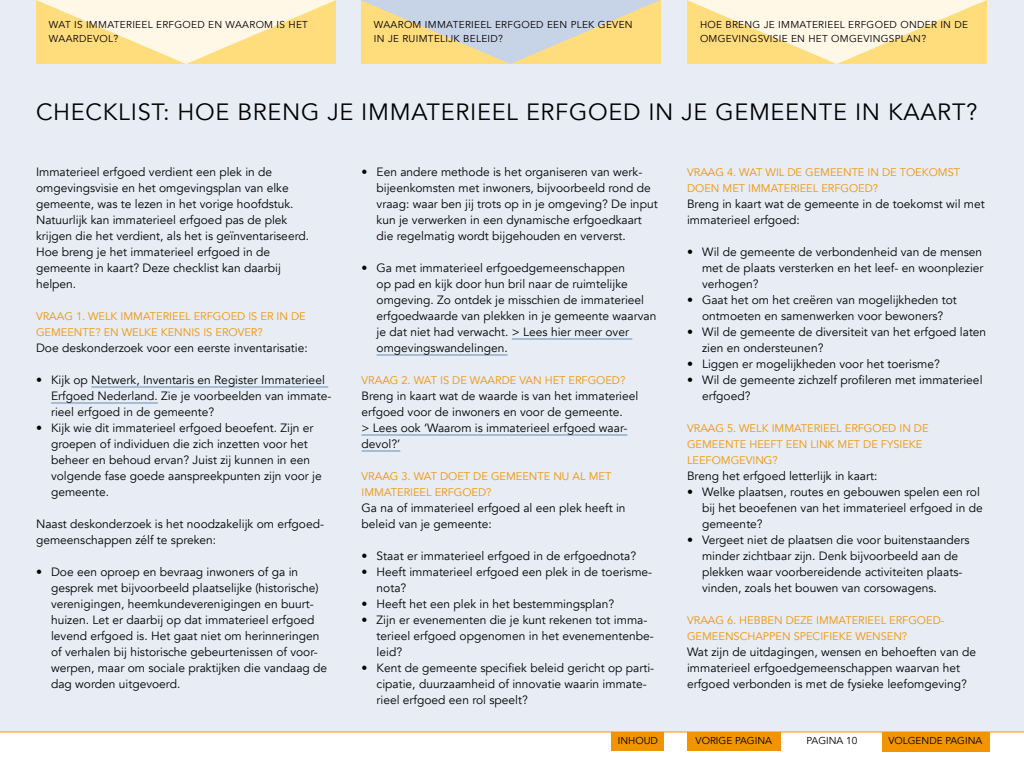
<style>
.page{position:relative;width:1024px;height:768px;background:#fff}
.page>*{position:absolute;margin:0;border:0;box-sizing:border-box;transform-origin:0 0}
.kop{font:500 23.5px "Avenir";letter-spacing:.03em;color:#000}
.plat_-15{font:12px/16px "Avenir";color:#000}
.plat{font:12px/16px "Avenir";color:#000}
.lead{font:900 12px/16px "Avenir";color:#000}
.tk_kap_vet{font:900 11px/16px "Avenir";color:#f29400}
.t1{font:500 10px/14px "Avenir";letter-spacing:.03em;color:#000}
.t2{font:900 10px/14px "Avenir";letter-spacing:.03em;color:#000}
.t3{font:500 10px "Avenir";color:#000}
</style>
<div class="page">
<div style="left:0;top:0;width:1024px;height:732px;background:#e7ecf5"></div>
<hr style="left:0;top:732px;width:1024px;height:1px;background:#f29400">
<hr style="left:91px;top:387px;width:237px;height:1px;background:#6190b9">
<hr style="left:51px;top:403px;width:107px;height:1px;background:#6190b9">
<hr style="left:512px;top:339px;width:120px;height:1px;background:#6190b9">
<hr style="left:377px;top:355px;width:131px;height:1px;background:#6190b9">
<hr style="left:362px;top:435px;width:265px;height:1px;background:#6190b9">
<hr style="left:362px;top:451px;width:38px;height:1px;background:#6190b9">
<div style="left:687px;top:732px;width:93px;height:19px;background:#f29400"></div>
<div style="left:882px;top:732px;width:108px;height:19px;background:#f29400"></div>
<div style="left:611px;top:732px;width:53px;height:19px;background:#f29400"></div>
<svg style="left:36px;top:0;width:300px;height:64px;background:#ffe9b1"></svg>
<svg style="left:361px;top:0;width:299px;height:64px;background:#e2d7b1"></svg>
<svg style="left:687px;top:0;width:300px;height:64px;background:#ffe9b1"></svg>
<p class="t1" style="left:49px;top:18px;width:260px">WAT IS IMMATERIEEL ERFGOED EN WAAROM IS HET<br>WAARDEVOL?</p>
<p class="t2" style="left:374px;top:18px;width:260px">WAAROM IMMATERIEEL ERFGOED EEN PLEK GEVEN<br>IN JE RUIMTELIJK BELEID?</p>
<p class="t1" style="left:700px;top:18px;width:270px">HOE BRENG JE IMMATERIEEL ERFGOED ONDER IN DE<br>OMGEVINGSVISIE EN HET OMGEVINGSPLAN?</p>
<p class="kop" style="left:36px;top:98px;width:943px">CHECKLIST: HOE BRENG JE IMMATERIEEL ERFGOED IN JE GEMEENTE IN KAART?</p>
<p class="lead" style="left:36px;top:164px;width:275px">Immaterieel erfgoed verdient een plek in de omgevingsvisie en het omgevingsplan van elke gemeente, was te lezen in het vorige hoofdstuk.<br>Natuurlijk kan immaterieel erfgoed pas de plek krijgen die het verdient, als het is geïnventariseerd.<br>Hoe breng je het immaterieel erfgoed in de gemeente in kaart? Deze checklist kan daarbij helpen.</p>
<p class="tk_kap_vet" style="left:36px;top:308px;width:271px">VRAAG 1. WELK IMMATERIEEL ERFGOED IS ER IN DE</p>
<p class="tk_kap_vet" style="left:36px;top:324px;width:228px">GEMEENTE? EN WELKE KENNIS IS EROVER?</p>
<p class="plat" style="left:36px;top:340px;width:273px">Doe deskonderzoek voor een eerste inventarisatie:</p>
<p class="plat_-15" style="left:51px;top:372px;width:282px;text-indent:-15px">• Kijk op Netwerk, Inventaris en Register Immaterieel<br>Erfgoed Nederland. Zie je voorbeelden van immate&shy;rieel erfgoed in de gemeente?</p>
<p class="plat_-15" style="left:51px;top:420px;width:272px;text-indent:-15px">• Kijk wie dit immaterieel erfgoed beoefent. Zijn er groepen of individuen die zich inzetten voor het beheer en behoud ervan? Juist zij kunnen in een volgende fase goede aanspreekpunten zijn voor je gemeente.</p>
<p class="plat" style="left:36px;top:516px;width:290px">Naast deskonderzoek is het noodzakelijk om erfgoed&shy;gemeenschappen zélf te spreken:</p>
<p class="plat_-15" style="left:51px;top:564px;width:278px;text-indent:-15px">• Doe een oproep en bevraag inwoners of ga in gesprek met bijvoorbeeld plaatselijke (historische) verenigingen, heemkundeverenigingen en buurt&shy;huizen. Let er daarbij op dat immaterieel erfgoed levend erfgoed is. Het gaat niet om herinneringen of verhalen bij historische gebeurtenissen of voor&shy;werpen, maar om sociale praktijken die vandaag de dag worden uitgevoerd.</p>
<p class="plat_-15" style="left:377px;top:164px;width:283px;text-indent:-15px">• Een andere methode is het organiseren van werk&shy;bijeenkomsten met inwoners, bijvoorbeeld rond de vraag: waar ben jij trots op in je omgeving? De input kun je verwerken in een dynamische erfgoedkaart die regelmatig wordt bijgehouden en ververst.</p>
<p class="plat_-15" style="left:377px;top:260px;width:281px;text-indent:-15px">• Ga met immaterieel erfgoedgemeenschappen<br>op pad en kijk door hun bril naar de ruimtelijke omgeving. Zo ontdek je misschien de immaterieel erfgoedwaarde van plekken in je gemeente waarvan je dat niet had verwacht. &gt; Lees hier meer over omgevingswandelingen.</p>
<p class="tk_kap_vet" style="left:362px;top:372px;width:265px">VRAAG 2. WAT IS DE WAARDE VAN HET ERFGOED?</p>
<p class="plat" style="left:362px;top:388px;width:278px">Breng in kaart wat de waarde is van het immaterieel erfgoed voor de inwoners en voor de gemeente.</p>
<p class="plat" style="left:362px;top:420px;width:267px">&gt; Lees ook ‘Waarom is immaterieel erfgoed waar&shy;devol?’</p>
<p class="tk_kap_vet" style="left:362px;top:468px;width:251px">VRAAG 3. WAT DOET DE GEMEENTE NU AL MET</p>
<p class="tk_kap_vet" style="left:362px;top:484px;width:132px">IMMATERIEEL ERFGOED?</p>
<p class="plat" style="left:362px;top:500px;width:266px">Ga na of immaterieel erfgoed al een plek heeft in beleid van je gemeente:</p>
<p class="plat_-15" style="left:362px;top:548px;width:276px">• Staat er immaterieel erfgoed in de erfgoednota?</p>
<p class="plat_-15" style="left:377px;top:564px;width:277px;text-indent:-15px">• Heeft immaterieel erfgoed een plek in de toerisme&shy;nota?</p>
<p class="plat_-15" style="left:362px;top:596px;width:254px">• Heeft het een plek in het bestemmingsplan?</p>
<p class="plat_-15" style="left:377px;top:612px;width:279px;text-indent:-15px">• Zijn er evenementen die je kunt rekenen tot imma&shy;terieel erfgoed opgenomen in het evenementenbe&shy;leid?</p>
<p class="plat_-15" style="left:377px;top:660px;width:279px;text-indent:-15px">• Kent de gemeente specifiek beleid gericht op parti&shy;cipatie, duurzaamheid of innovatie waarin immate&shy;rieel erfgoed een rol speelt?</p>
<p class="tk_kap_vet" style="left:687px;top:164px;width:275px">VRAAG 4. WAT WIL DE GEMEENTE IN DE TOEKOMST<br>DOEN MET IMMATERIEEL ERFGOED?</p>
<p class="plat" style="left:687px;top:196px;width:299px">Breng in kaart wat de gemeente in de toekomst wil met immaterieel erfgoed:</p>
<p class="plat_-15" style="left:702px;top:244px;width:283px;text-align:justify;text-indent:-15px">• Wil de gemeente de verbondenheid van de mensen met de plaats versterken en het leef- en woonplezier verhogen?</p>
<p class="plat_-15" style="left:687px;top:292px;width:271px;text-align:center">• Gaat het om het creëren van mogelijkheden tot ontmoeten en samenwerken voor bewoners?</p>
<p class="plat_-15" style="left:702px;top:324px;width:286px;text-indent:-15px">• Wil de gemeente de diversiteit van het erfgoed laten zien en ondersteunen?</p>
<p class="plat_-15" style="left:687px;top:356px;width:254px">• Liggen er mogelijkheden voor het toerisme?</p>
<p class="plat_-15" style="left:702px;top:372px;width:282px;text-indent:-15px">• Wil de gemeente zichzelf profileren met immaterieel erfgoed?</p>
<p class="tk_kap_vet" style="left:687px;top:420px;width:243px">VRAAG 5. WELK IMMATERIEEL ERFGOED IN DE</p>
<p class="tk_kap_vet" style="left:687px;top:436px;width:237px">GEMEENTE HEEFT EEN LINK MET DE FYSIEKE</p>
<p class="tk_kap_vet" style="left:687px;top:452px;width:92px">LEEFOMGEVING?</p>
<p class="plat" style="left:687px;top:468px;width:192px">Breng het erfgoed letterlijk in kaart:</p>
<p class="plat_-15" style="left:702px;top:484px;width:282px;text-indent:-15px">• Welke plaatsen, routes en gebouwen spelen een rol bij het beoefenen van het immaterieel erfgoed in de gemeente?</p>
<p class="plat_-15" style="left:702px;top:532px;width:269px;text-indent:-15px">• Vergeet niet de plaatsen die voor buitenstaanders minder zichtbaar zijn. Denk bijvoorbeeld aan de plekken waar voorbereidende activiteiten plaats&shy;vinden, zoals het bouwen van corsowagens.</p>
<p class="tk_kap_vet" style="left:687px;top:612px;width:259px">VRAAG 6. HEBBEN DEZE IMMATERIEEL ERFGOED-<br>GEMEENSCHAPPEN SPECIFIEKE WENSEN?</p>
<p class="plat" style="left:687px;top:644px;width:291px">Wat zijn de uitdagingen, wensen en behoeften van de immaterieel erfgoedgemeenschappen waarvan het erfgoed verbonden is met de fysieke leefomgeving?</p>
<p class="t3" style="left:807px;top:735px;width:52px">PAGINA 10</p>
<p class="t2" style="left:618px;top:734px;width:42px">INHOUD</p>
<p class="t3" style="left:696px;top:735px;width:78px">VORIGE PAGINA</p>
<p class="t3" style="left:888px;top:735px;width:95px">VOLGENDE PAGINA</p>
</div>
